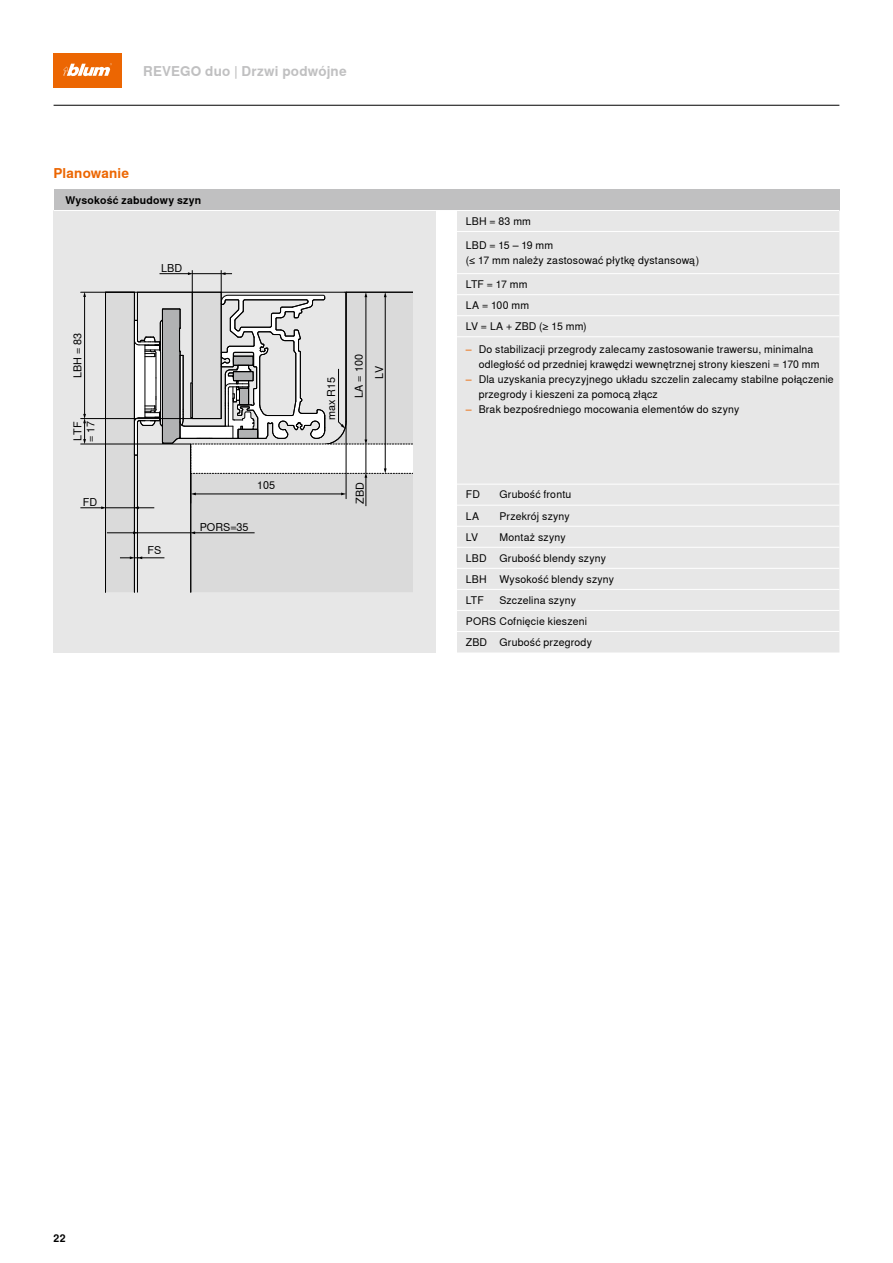
<style>
.page{position:relative;width:893px;height:1263px;background:#fff}
.page>*{position:absolute;margin:0;border:0;box-sizing:border-box;transform-origin:0 0}
._09_Tech_Head_33K_Bold_Left{font:700 13.5px "Nimbus Sans Global";letter-spacing:.01em;color:#c0c0c1}
._09_Tech_Subhead_Orange_Bold{font:700 13.5px "Nimbus Sans Global";letter-spacing:.01em;color:#ec6602}
.t1{font:10.8px/12.9px "Nimbus Sans Global";color:#000}
._07_Table_Copy_Black_Regular_Left{font:10.5px/15px "Nimbus Sans Global";letter-spacing:.02em;color:#000}
._07_Table_Head_Black_Bold_Left{font:700 10.5px "Nimbus Sans Global";letter-spacing:.025em;color:#000}
.s1{color:#ec6602}
</style>
<div class="page">
<div style="left:54px;top:54px;width:68px;height:34px;background:#ec6602"></div>
<svg style="left:63px;top:63px;width:49px;height:13px"></svg>
<div style="left:54px;top:210px;width:382px;height:442px;background:#e7e7e7"></div>
<div style="left:191px;top:509px;width:221px;height:83px;background:#dadada"></div>
<div style="left:105px;top:292px;width:30px;height:300px;background:#dadada"></div>
<hr style="left:105px;top:292px;width:1px;height:300px;background:#000">
<hr style="left:134px;top:292px;width:1px;height:300px;background:#000">
<hr style="left:137px;top:455px;width:1px;height:137px;background:#000">
<hr style="left:190px;top:473px;width:1px;height:119px;background:#000">
<svg style="left:107px;top:531px;width:30px;height:3px"></svg>
<hr style="left:194px;top:532px;width:61px;height:1px;background:#000">
<svg style="left:190px;top:531px;width:5px;height:3px"></svg>
<hr style="left:136px;top:532px;width:55px;height:1px;background:#000">
<svg style="left:120px;top:556px;width:44px;height:3px"></svg>
<svg style="left:80px;top:270px;width:332px;height:239px"></svg>
<div style="left:54px;top:189px;width:785px;height:21px;background:#c0c0c1"></div>
<div style="left:457px;top:211px;width:382px;height:441px;background:#e7e7e7"></div>
<hr style="left:54px;top:210px;width:382px;height:1px;background:#fff">
<hr style="left:457px;top:231px;width:382px;height:1px;background:#fff">
<hr style="left:457px;top:273px;width:382px;height:1px;background:#fff">
<hr style="left:457px;top:294px;width:382px;height:1px;background:#fff">
<hr style="left:457px;top:315px;width:382px;height:1px;background:#fff">
<hr style="left:457px;top:336px;width:382px;height:1px;background:#fff">
<hr style="left:457px;top:484px;width:382px;height:1px;background:#fff">
<hr style="left:457px;top:505px;width:382px;height:1px;background:#fff">
<hr style="left:457px;top:526px;width:382px;height:1px;background:#fff">
<hr style="left:457px;top:547px;width:382px;height:1px;background:#fff">
<hr style="left:457px;top:568px;width:382px;height:1px;background:#fff">
<hr style="left:457px;top:589px;width:382px;height:1px;background:#fff">
<hr style="left:457px;top:610px;width:382px;height:1px;background:#fff">
<hr style="left:457px;top:631px;width:382px;height:1px;background:#fff">
<hr style="left:54px;top:105px;width:785px;height:1px;background:#000">
<p class="_09_Tech_Head_33K_Bold_Left" style="left:143px;top:63px;width:205px">REVEGO duo | Drzwi podwójne</p>
<p class="_09_Tech_Subhead_Orange_Bold" style="left:54px;top:166px;width:77px">Planowanie</p>
<p class="_07_Table_Head_Black_Bold_Left" style="left:65px;top:194px;width:137px">Wysokość zabudowy szyn</p>
<p class="t1" style="left:161px;top:261px;width:23px">LBD</p>
<p class="t1" style="left:71px;top:378px;width:47px;rotate:-90deg">LBH = 83</p>
<p class="t1" style="left:71px;top:442px;width:23px;rotate:-90deg">LTF = 17</p>
<p class="t1" style="left:83px;top:495px;width:16px">FD</p>
<p class="t1" style="left:148px;top:544px;width:15px">FS</p>
<p class="t1" style="left:257px;top:479px;width:20px">105</p>
<p class="t1" style="left:200px;top:521px;width:50px">PORS=35</p>
<p class="t1" style="left:325px;top:420px;width:45px;rotate:-90deg">max R15</p>
<p class="t1" style="left:353px;top:398px;width:45px;rotate:-90deg">LA = 100</p>
<p class="t1" style="left:373px;top:379px;width:15px;rotate:-90deg">LV</p>
<p class="t1" style="left:354px;top:504px;width:23px;rotate:-90deg">ZBD</p>
<p class="_07_Table_Copy_Black_Regular_Left" style="left:466px;top:214px;width:67px">LBH = 83 mm</p>
<p class="_07_Table_Copy_Black_Regular_Left" style="left:466px;top:238px;width:89px">LBD = 15 – 19 mm</p>
<p class="_07_Table_Copy_Black_Regular_Left" style="left:466px;top:253px;width:235px">(≤ 17 mm należy zastosować płytkę dystansową)</p>
<p class="_07_Table_Copy_Black_Regular_Left" style="left:466px;top:277px;width:63px">LTF = 17 mm</p>
<p class="_07_Table_Copy_Black_Regular_Left" style="left:466px;top:298px;width:65px">LA = 100 mm</p>
<p class="_07_Table_Copy_Black_Regular_Left" style="left:466px;top:319px;width:122px">LV = LA + ZBD (≥ 15 mm)</p>
<p class="_07_Table_Copy_Black_Regular_Left" style="left:479px;top:342px;width:342px;text-indent:-13px"><span class="s1">–</span> Do stabilizacji przegrody zalecamy zastosowanie trawersu, minimalna odległość od przedniej krawędzi wewnętrznej strony kieszeni = 170 mm</p>
<p class="_07_Table_Copy_Black_Regular_Left" style="left:479px;top:372px;width:357px;text-indent:-13px"><span class="s1">–</span> Dla uzyskania precyzyjnego układu szczelin zalecamy stabilne połączenie przegrody i kieszeni za pomocą złącz</p>
<p class="_07_Table_Copy_Black_Regular_Left" style="left:466px;top:402px;width:275px"><span class="s1">–</span> Brak bezpośredniego mocowania elementów do szyny</p>
<p class="_07_Table_Copy_Black_Regular_Left" style="left:499px;top:487px;width:73px">Grubość frontu</p>
<p class="_07_Table_Copy_Black_Regular_Left" style="left:466px;top:487px;width:15px">FD</p>
<p class="_07_Table_Copy_Black_Regular_Left" style="left:466px;top:508px;width:15px">LA</p>
<p class="_07_Table_Copy_Black_Regular_Left" style="left:466px;top:529px;width:14px">LV</p>
<p class="_07_Table_Copy_Black_Regular_Left" style="left:466px;top:550px;width:22px">LBD</p>
<p class="_07_Table_Copy_Black_Regular_Left" style="left:466px;top:572px;width:22px">LBH</p>
<p class="_07_Table_Copy_Black_Regular_Left" style="left:466px;top:593px;width:19px">LTF</p>
<p class="_07_Table_Copy_Black_Regular_Left" style="left:466px;top:614px;width:123px">PORS Cofnięcie kieszeni</p>
<p class="_07_Table_Copy_Black_Regular_Left" style="left:466px;top:635px;width:23px">ZBD</p>
<p class="_07_Table_Copy_Black_Regular_Left" style="left:499px;top:508px;width:72px">Przekrój szyny</p>
<p class="_07_Table_Copy_Black_Regular_Left" style="left:499px;top:529px;width:68px">Montaż szyny</p>
<p class="_07_Table_Copy_Black_Regular_Left" style="left:499px;top:550px;width:108px">Grubość blendy szyny</p>
<p class="_07_Table_Copy_Black_Regular_Left" style="left:499px;top:593px;width:78px">Szczelina szyny</p>
<p class="_07_Table_Copy_Black_Regular_Left" style="left:499px;top:571px;width:116px">Wysokość blendy szyny</p>
<p class="_07_Table_Copy_Black_Regular_Left" style="left:499px;top:635px;width:94px">Grubość przegrody</p>
<p class="_07_Table_Head_Black_Bold_Left" style="left:54px;top:1232px;width:13px">22</p>
</div>
